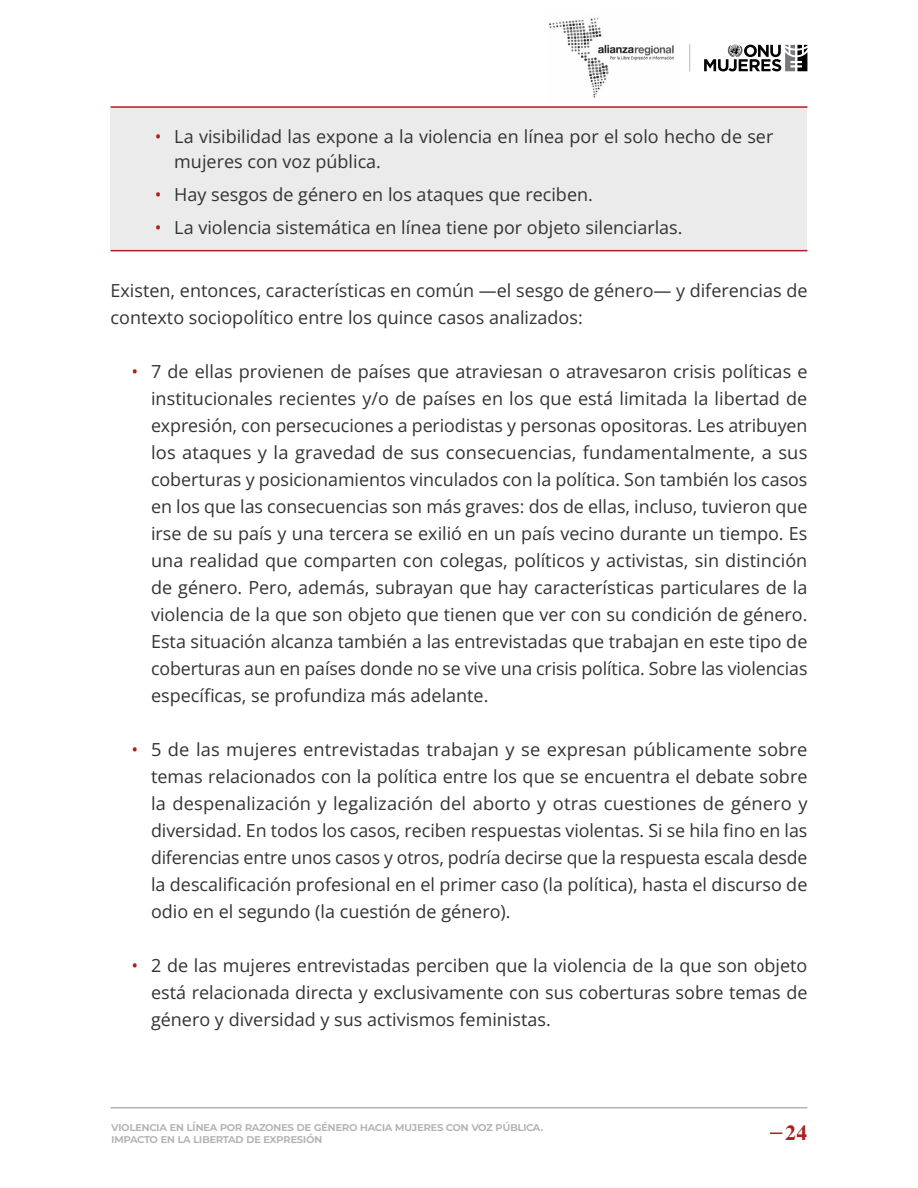
<style>
.page{position:relative;width:918px;height:1188px;background:#fff}
.page>*{position:absolute;margin:0;border:0;box-sizing:border-box;transform-origin:0 0}
.t1{font:700 21px "CG Times";color:#ad2121}
.t2{font:18px/27px "Open Sans";color:#333;text-align:justify}
.t3{font:600 12px/12px "Montserrat";letter-spacing:-.04em;color:#b3b3b3}
.s1{color:#ad2121}
</style>
<div class="page">
<hr style="left:111px;top:1107px;width:696px;height:1px;background:#b3b3b3">
<svg style="left:770px;top:1132px;width:12px;height:2px"></svg>
<svg style="left:689px;top:44px;width:1px;height:27px"></svg>
<svg style="left:704px;top:44px;width:103px;height:27px"></svg>
<img style="left:549px;top:18px;width:125px;height:80px">
<div style="left:111px;top:107px;width:696px;height:144px;background:#ebebeb"></div>
<hr style="left:111px;top:106px;width:696px;height:2px;background:#ad2121">
<hr style="left:111px;top:250px;width:696px;height:1px;background:#ad2121">
<p class="t2" style="left:174px;top:124px;width:601px;line-height:24.5px;text-indent:-19px"><span class="s1">•</span> La visibilidad las expone a la violencia en línea por el solo hecho de ser mujeres con voz pública.</p>
<p class="t2" style="left:155px;top:180px;width:440px"><span class="s1">•</span> Hay sesgos de género en los ataques que reciben.</p>
<p class="t2" style="left:155px;top:213px;width:529px"><span class="s1">•</span> La violencia sistemática en línea tiene por objeto silenciarlas.</p>
<p class="t2" style="left:111px;top:277px;width:698px">Existen, entonces, características en común —el sesgo de género— y diferencias de contexto sociopolítico entre los quince casos analizados:</p>
<p class="t2" style="left:151px;top:358px;width:658px;text-indent:-19px"><span class="s1">•</span> 7 de ellas provienen de países que atraviesan o atravesaron crisis políticas e institucionales recientes y/o de países en los que está limitada la libertad de expresión, con persecuciones a periodistas y personas opositoras. Les atribuyen los ataques y la gravedad de sus consecuencias, fundamentalmente, a sus coberturas y posicionamientos vinculados con la política. Son también los casos en los que las consecuencias son más graves: dos de ellas, incluso, tuvieron que irse de su país y una tercera se exilió en un país vecino durante un tiempo. Es una realidad que comparten con colegas, políticos y activistas, sin distinción de género. Pero, además, subrayan que hay características particulares de la violencia de la que son objeto que tienen que ver con su condición de género.<br>Esta situación alcanza también a las entrevistadas que trabajan en este tipo de coberturas aun en países donde no se vive una crisis política. Sobre las violencias específicas, se profundiza más adelante.</p>
<p class="t2" style="left:151px;top:736px;width:658px;text-indent:-19px"><span class="s1">•</span> 5 de las mujeres entrevistadas trabajan y se expresan públicamente sobre temas relacionados con la política entre los que se encuentra el debate sobre la despenalización y legalización del aborto y otras cuestiones de género y diversidad. En todos los casos, reciben respuestas violentas. Si se hila fino en las diferencias entre unos casos y otros, podría decirse que la respuesta escala desde la descalificación profesional en el primer caso (la política), hasta el discurso de odio en el segundo (la cuestión de género).</p>
<p class="t2" style="left:151px;top:952px;width:658px;text-indent:-19px"><span class="s1">•</span> 2 de las mujeres entrevistadas perciben que la violencia de la que son objeto está relacionada directa y exclusivamente con sus coberturas sobre temas de género y diversidad y sus activismos feministas.</p>
<p class="t3" style="left:111px;top:1121px;width:434px">violencia en línea por razones de género hacia mujeres con voz pública. impacto en la libertad de expresión</p>
<p class="t1" style="left:786px;top:1120px;width:23px">24</p>
</div>
